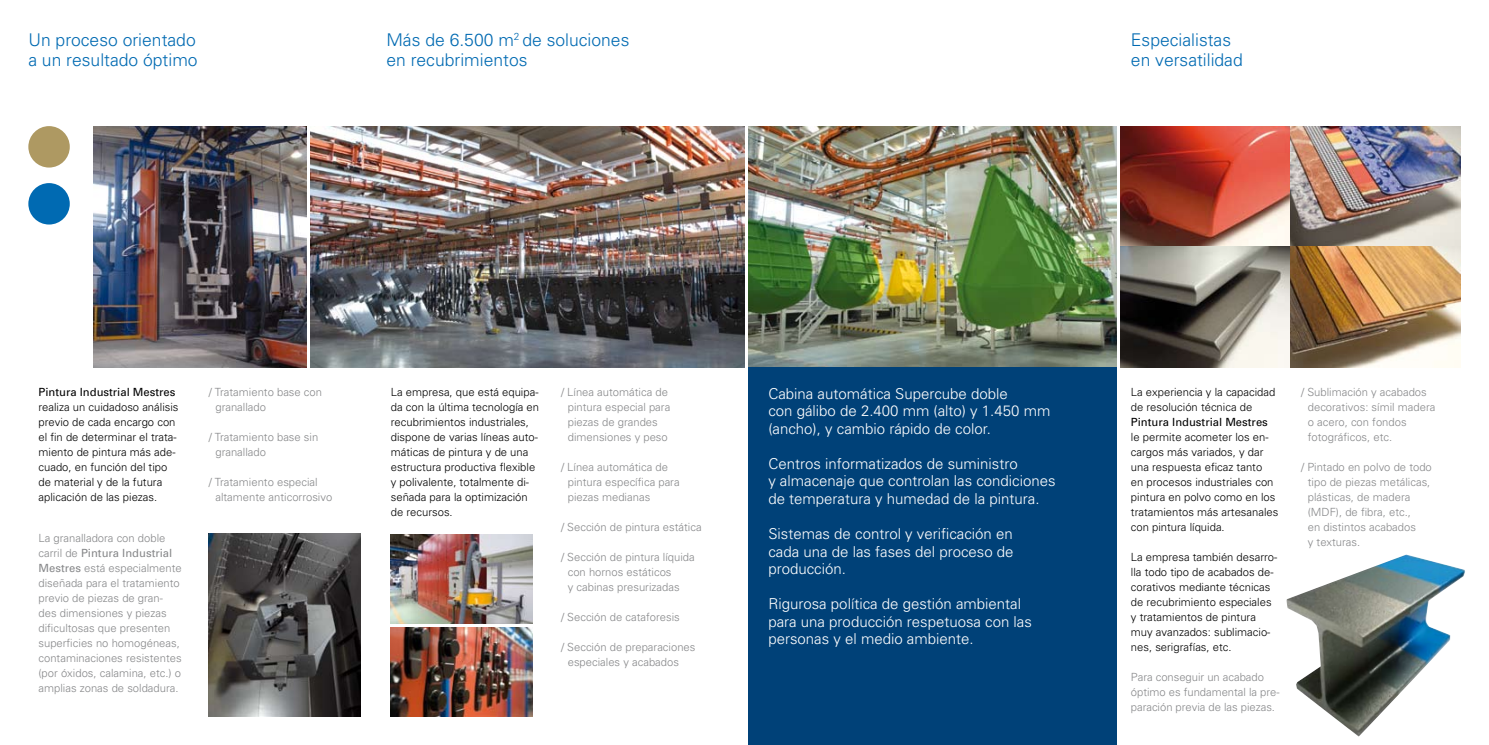
<style>
.page{position:relative;width:1489px;height:745px;background:#fff}
.page>*{position:absolute;margin:0;border:0;box-sizing:border-box;transform-origin:0 0}
.t1{font:300 17.5px/20px "Univers";color:#006ab2}
.t2{font:300 15px/17.5px "Univers";color:#fff}
.t3{font:300 11.25px/15px "Univers";color:#87888a}
.t4{font:300 11.25px/15px "Univers";color:#000}
.t5{font:11.25px "Univers";color:#000}
.s1{font-weight:400}
</style>
<div class="page">
<div style="left:28px;top:126px;width:42px;height:41px;background:#ae9962;border-radius:50%"></div>
<div style="left:28px;top:183px;width:42px;height:41px;background:#006ab2;border-radius:50%"></div>
<img style="left:1120px;top:126px;width:340px;height:241px">
<img style="left:748px;top:126px;width:368px;height:241px">
<img style="left:310px;top:126px;width:434px;height:241px">
<img style="left:93px;top:126px;width:213px;height:241px">
<img style="left:391px;top:627px;width:141px;height:89px">
<img style="left:391px;top:534px;width:141px;height:89px">
<img style="left:209px;top:533px;width:152px;height:183px">
<img style="left:1286px;top:554px;width:178px;height:182px">
<div style="left:748px;top:367px;width:368px;height:377px;background:#004178"></div>
<h1 class="t1" style="left:28px;top:29px;width:171px">Un proceso orientado a un resultado óptimo</h1>
<h1 class="t1" style="left:386px;top:29px;width:244px">Más de 6.500 m<sup>2</sup> de soluciones en recubrimientos</h1>
<h1 class="t1" style="left:1130px;top:29px;width:113px">Especialistas en versatilidad</h1>
<p class="t5" style="left:38px;top:384px;width:138px">Pintura Industrial Mestres</p>
<p class="t4" style="left:38px;top:398px;width:142px">realiza un cuidadoso análisis previo de cada encargo con el fin de determinar el trata&shy;miento de pintura más ade&shy;cuado, en función del tipo de material y de la futura aplicación de las piezas.</p>
<p class="t3" style="left:38px;top:530px;width:145px">La granalladora con doble carril de <span class="s1">Pintura Industrial<br>Mestres</span> está especialmente diseñada para el tratamiento previo de piezas de gran&shy;des dimensiones y piezas dificultosas que presenten superficies no homogéneas, contaminaciones resistentes (por óxidos, calamina, etc.) o amplias zonas de soldadura.</p>
<p class="t3" style="left:215px;top:383px;width:108px;text-indent:-7px">/ Tratamiento base con granallado</p>
<p class="t3" style="left:215px;top:428px;width:104px;text-indent:-7px">/ Tratamiento base sin granallado</p>
<p class="t3" style="left:215px;top:473px;width:118px;text-indent:-7px">/ Tratamiento especial altamente anticorrosivo</p>
<p class="t4" style="left:391px;top:383px;width:150px">La empresa, que está equipa&shy;da con la última tecnología en recubrimientos industriales, dispone de varias líneas auto&shy;máticas de pintura y de una estructura productiva flexible y polivalente, totalmente di&shy;señada para la optimización de recursos.</p>
<p class="t3" style="left:561px;top:383px;width:111px;text-align:center">/ Línea automática de pintura especial para piezas de grandes dimensiones y peso</p>
<p class="t3" style="left:567px;top:458px;width:113px;text-indent:-7px">/ Línea automática de pintura específica para piezas medianas</p>
<p class="t3" style="left:561px;top:518px;width:142px">/ Sección de pintura estática</p>
<p class="t3" style="left:567px;top:548px;width:129px;text-indent:-7px">/ Sección de pintura líquida con hornos estáticos<br>y cabinas presurizadas</p>
<p class="t3" style="left:561px;top:608px;width:120px">/ Sección de cataforesis</p>
<p class="t3" style="left:567px;top:638px;width:129px;text-indent:-7px">/ Sección de preparaciones especiales y acabados</p>
<h2 class="t2" style="left:768px;top:384px;width:283px">Cabina automática Supercube doble<br>con gálibo de 2.400 mm (alto) y 1.450 mm (ancho), y cambio rápido de color.</h2>
<h2 class="t2" style="left:768px;top:454px;width:288px">Centros informatizados de suministro<br>y almacenaje que controlan las condiciones de temperatura y humedad de la pintura.</h2>
<h2 class="t2" style="left:768px;top:524px;width:247px;text-align:justify">Sistemas de control y verificación en cada una de las fases del proceso de producción.</h2>
<h2 class="t2" style="left:768px;top:594px;width:265px">Rigurosa política de gestión ambiental para una producción respetuosa con las personas y el medio ambiente.</h2>
<p class="t4" style="left:1130px;top:384px;width:146px">La experiencia y la capacidad de resolución técnica de</p>
<p class="t5" style="left:1130px;top:414px;width:138px">Pintura Industrial Mestres</p>
<p class="t4" style="left:1130px;top:428px;width:149px">le permite acometer los en&shy;cargos más variados, y dar una respuesta eficaz tanto<br>en procesos industriales con pintura en polvo como en los tratamientos más artesanales con pintura líquida.</p>
<p class="t4" style="left:1130px;top:548px;width:148px">La empresa también desarro&shy;lla todo tipo de acabados de&shy;corativos mediante técnicas de recubrimiento especiales y tratamientos de pintura muy avanzados: sublimacio&shy;nes, serigrafías, etc.</p>
<p class="t3" style="left:1130px;top:668px;width:150px">Para conseguir un acabado óptimo es fundamental la pre&shy;paración previa de las piezas.</p>
<p class="t3" style="left:1307px;top:383px;width:129px;text-indent:-7px">/ Sublimación y acabados decorativos: símil madera o acero, con fondos fotográficos, etc.</p>
<p class="t3" style="left:1307px;top:458px;width:125px;text-indent:-7px">/ Pintado en polvo de todo tipo de piezas metálicas, plásticas, de madera (MDF), de fibra, etc.,<br>en distintos acabados<br>y texturas.</p>
</div>
